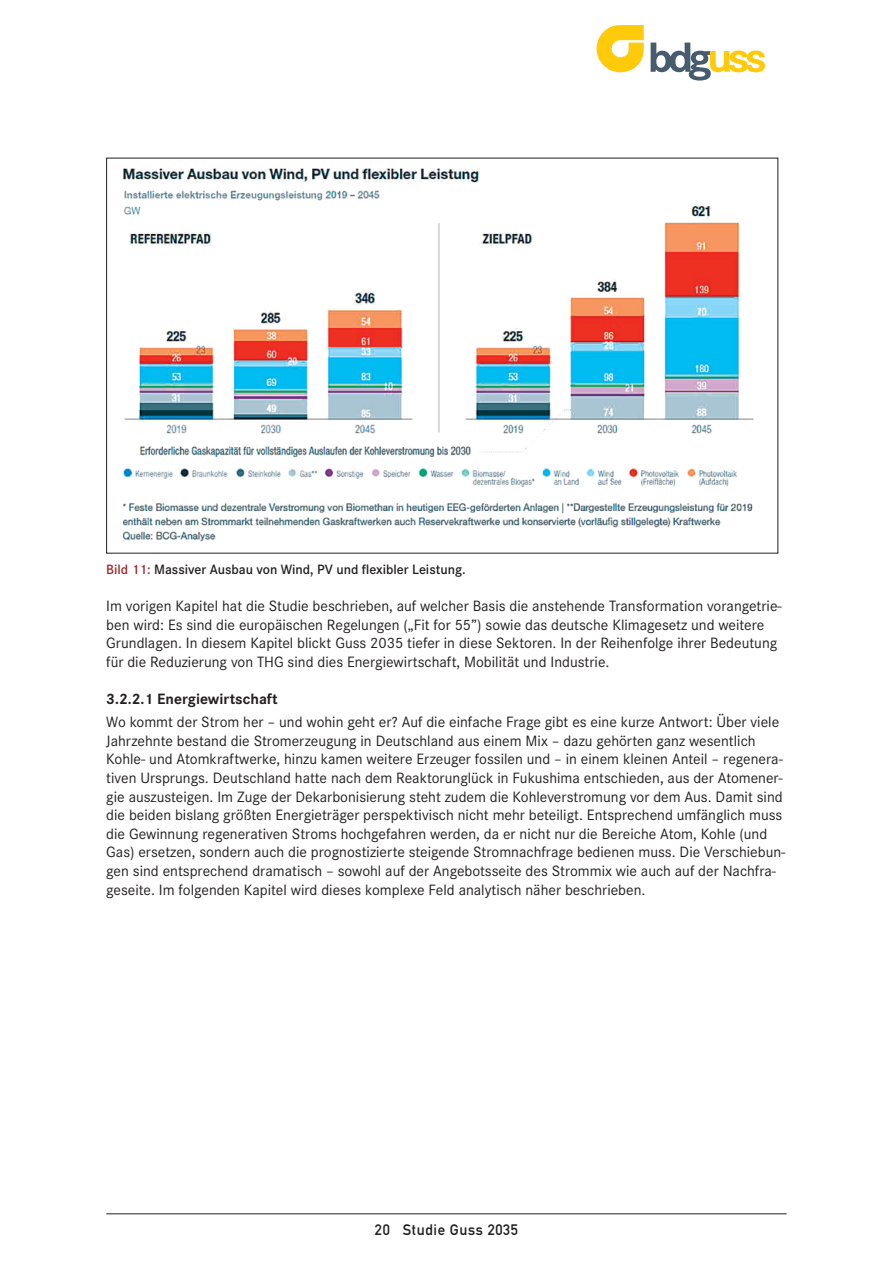
<style>
.page{position:relative;width:893px;height:1263px;background:#fff}
.page>*{position:absolute;margin:0;border:0;box-sizing:border-box;transform-origin:0 0}
.t1{font:15.6px/18.6px "Corporate S";color:#231f20}
.t2{font:700 15.6px "Corporate S";color:#231f20}
.t3{font:15px "DIN Mittelschrift Std";letter-spacing:.04em;color:#231f20}
.t4{font:600 14.1px "Corporate S";color:#231f20}
.s1{color:#9f2528}
</style>
<div class="page">
<hr style="left:106px;top:1213px;width:681px;height:1px;background:#231f20">
<svg style="left:597px;top:25px;width:47px;height:47px"></svg>
<svg style="left:650px;top:43px;width:115px;height:38px"></svg>
<img style="left:120px;top:168px;width:634px;height:374px">
<p class="t4" style="left:106px;top:561px;width:361px"><span class="s1">Bild 11:</span> Massiver Ausbau von Wind, PV und flexibler Leistung.</p>
<p class="t1" style="left:106px;top:596px;width:677px">Im vorigen Kapitel hat die Studie beschrieben, auf welcher Basis die anstehende Transformation vorangetrie&shy;ben wird: Es sind die europäischen Regelungen („Fit for 55”) sowie das deutsche Klimagesetz und weitere Grundlagen. In diesem Kapitel blickt Guss 2035 tiefer in diese Sektoren. In der Reihenfolge ihrer Bedeutung für die Reduzierung von THG sind dies Energiewirtschaft, Mobilität und Industrie.</p>
<p class="t2" style="left:106px;top:690px;width:173px">3.2.2.1 Energiewirtschaft</p>
<p class="t1" style="left:106px;top:713px;width:681px">Wo kommt der Strom her – und wohin geht er? Auf die einfache Frage gibt es eine kurze Antwort: Über viele Jahrzehnte bestand die Stromerzeugung in Deutschland aus einem Mix – dazu gehörten ganz wesentlich Kohle- und Atomkraftwerke, hinzu kamen weitere Erzeuger fossilen und – in einem kleinen Anteil – regenera&shy;tiven Ursprungs. Deutschland hatte nach dem Reaktorunglück in Fukushima entschieden, aus der Atomener&shy;gie auszusteigen. Im Zuge der Dekarbonisierung steht zudem die Kohleverstromung vor dem Aus. Damit sind die beiden bislang größten Energieträger perspektivisch nicht mehr beteiligt. Entsprechend umfänglich muss die Gewinnung regenerativen Stroms hochgefahren werden, da er nicht nur die Bereiche Atom, Kohle (und Gas) ersetzen, sondern auch die prognostizierte steigende Stromnachfrage bedienen muss. Die Verschiebun&shy;gen sind entsprechend dramatisch – sowohl auf der Angebotsseite des Strommix wie auch auf der Nachfra&shy;geseite. Im folgenden Kapitel wird dieses komplexe Feld analytisch näher beschrieben.</p>
<p class="t3" style="left:375px;top:1221px;width:145px">20 Studie Guss 2035</p>
</div>
